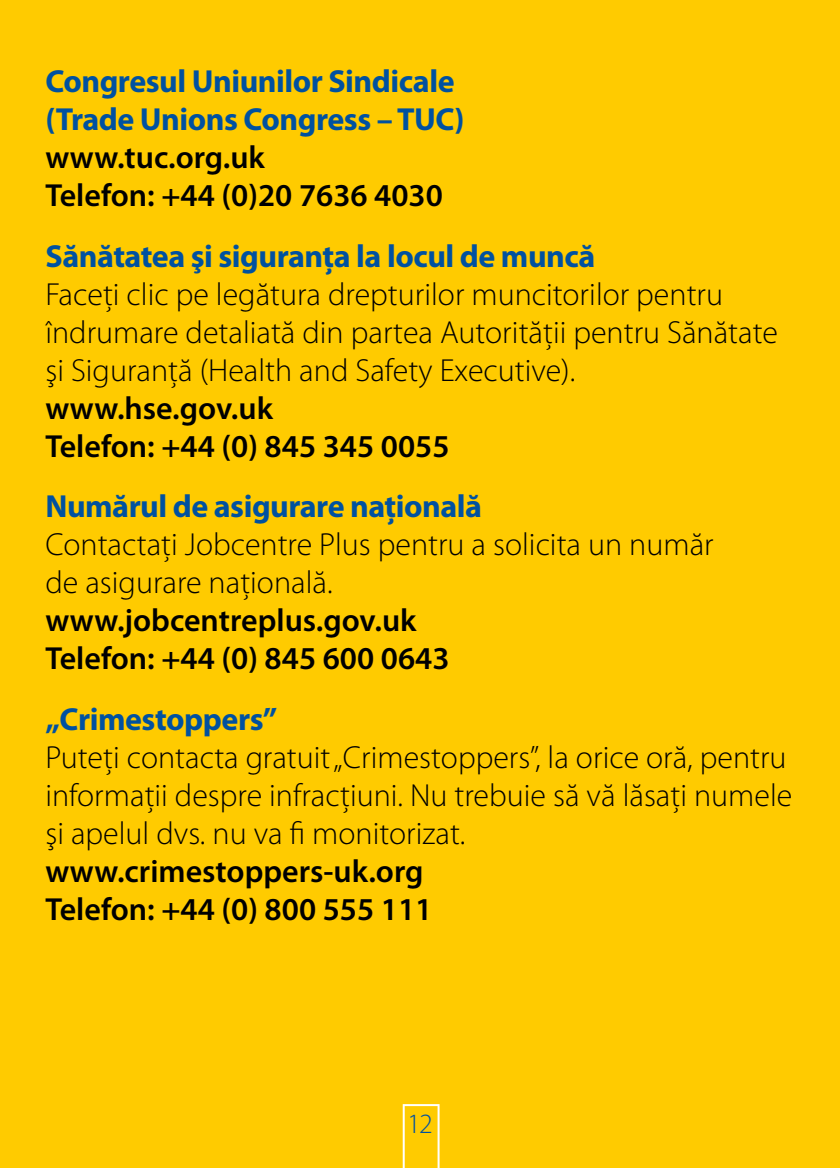
<style>
.page{position:relative;width:840px;height:1168px;background:#fff}
.page>*{position:absolute;margin:0;border:0;box-sizing:border-box;transform-origin:0 0}
.t1{font:300 32px/38px "Myriad Pro";color:#000}
.t2{font:600 32px/38px "Myriad Pro";color:#000}
.t3{font:700 32px/38px "Myriad Pro";letter-spacing:-.015em;color:#0051a0}
.t4{font:300 28px "Myriad Pro";color:#0051a0}
</style>
<div class="page">
<div style="left:0;top:0;width:839px;height:1168px;background:#ffcb00"></div>
<svg style="left:402px;top:1104px;width:37px;height:64px"></svg>
<p class="t3" style="left:45px;top:61px;width:420px">Congresul Uniunilor Sindicale (Trade Unions Congress – TUC)</p>
<p class="t2" style="left:45px;top:137px;width:399px">www.tuc.org.uk<br>Telefon: +44 (0)20 7636 4030</p>
<p class="t3" style="left:45px;top:236px;width:551px">Sănătatea şi siguranţa la locul de muncă</p>
<p class="t1" style="left:45px;top:275px;width:733px">Faceţi clic pe legătura drepturilor muncitorilor pentru îndrumare detaliată din partea Autorităţii pentru Sănătate şi Siguranţă (Health and Safety Executive).</p>
<p class="t2" style="left:45px;top:388px;width:405px">www.hse.gov.uk<br>Telefon: +44 (0) 845 345 0055</p>
<p class="t3" style="left:45px;top:486px;width:438px">Numărul de asigurare naţională</p>
<p class="t1" style="left:45px;top:525px;width:669px">Contactaţi Jobcentre Plus pentru a solicita un număr de asigurare naţională.</p>
<p class="t2" style="left:45px;top:601px;width:405px">www.jobcentreplus.gov.uk<br>Telefon: +44 (0) 845 600 0643</p>
<p class="t3" style="left:45px;top:699px;width:233px">„Crimestoppers”</p>
<p class="t1" style="left:45px;top:738px;width:748px">Puteţi contacta gratuit „Crimestoppers”, la orice oră, pentru informaţii despre infracţiuni. Nu trebuie să vă lăsaţi numele şi apelul dvs. nu va fi monitorizat.</p>
<p class="t2" style="left:45px;top:851px;width:388px">www.crimestoppers-uk.org<br>Telefon: +44 (0) 800 555 111</p>
<p class="t4" style="left:407px;top:1106px;width:27px">12</p>
</div>
